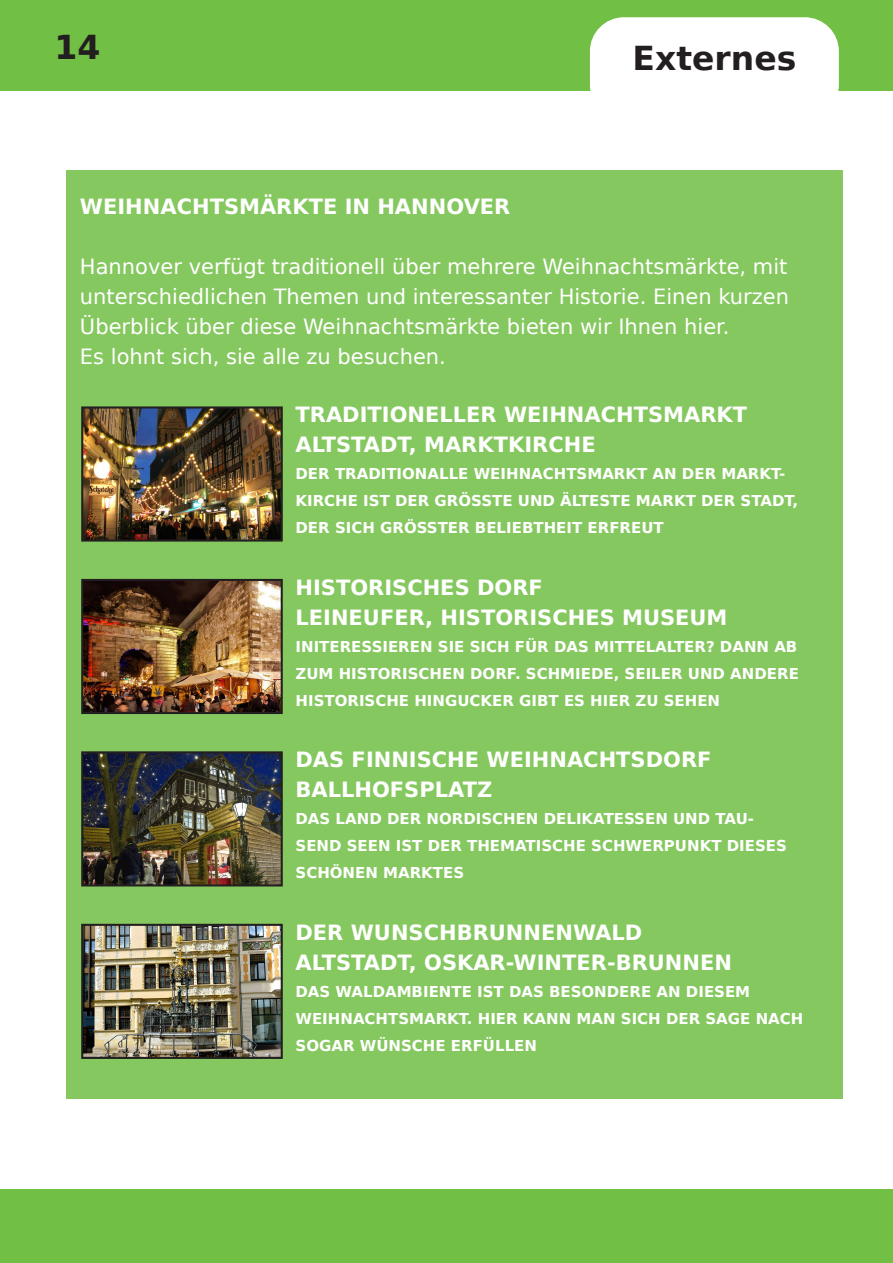
<style>
.page{position:relative;width:893px;height:1263px;background:#fff}
.page>*{position:absolute;margin:0;border:0;box-sizing:border-box;transform-origin:0 0}
.t1{font:700 33px "DejaVu Sans";color:#231f20}
.t2{font:700 21px "DejaVu Sans";color:#fff}
.t3{font:21px/30px "DejaVu Sans";color:#fff;text-align:justify}
.t4{font:700 15px/27px "DejaVu Sans";color:#fff}
</style>
<div class="page">
<div style="left:0;top:0;width:893px;height:91px;background:#71bf44"></div>
<div style="left:0;top:1189px;width:893px;height:74px;background:#71bf44"></div>
<div style="left:590px;top:17px;width:249px;height:102px;background:#fff;border-radius:34px"></div>
<div style="left:66px;top:170px;width:776px;height:928px;background:#86c860"></div>
<img style="left:84px;top:409px;width:196px;height:130px">
<div style="left:81px;top:406px;width:202px;height:136px;border:2px solid #231f20"></div>
<img style="left:84px;top:582px;width:196px;height:129px">
<div style="left:81px;top:579px;width:202px;height:135px;border:2px solid #231f20"></div>
<img style="left:84px;top:754px;width:196px;height:129px">
<div style="left:81px;top:751px;width:202px;height:135px;border:2px solid #231f20"></div>
<img style="left:84px;top:927px;width:196px;height:129px">
<div style="left:81px;top:924px;width:202px;height:135px;border:2px solid #231f20"></div>
<h1 class="t1" style="left:55px;top:21px;width:47px">14</h1>
<p class="t1" style="left:633px;top:31px;width:165px">Externes</p>
<p class="t2" style="left:80px;top:190px;width:432px">WEIHNACHTSMÄRKTE IN HANNOVER</p>
<p class="t3" style="left:80px;top:251px;width:711px">Hannover verfügt traditionell über mehrere Weihnachtsmärkte, mit unterschiedlichen Themen und interessanter Historie. Einen kurzen Überblick über diese Weihnachtsmärkte bieten wir Ihnen hier.</p>
<p class="t3" style="left:80px;top:341px;width:367px">Es lohnt sich, sie alle zu besuchen.</p>
<p class="t2" style="left:296px;top:398px;width:453px">TRADITIONELLER WEIHNACHTSMARKT</p>
<p class="t2" style="left:296px;top:428px;width:302px">ALTSTADT, MARKTKIRCHE</p>
<p class="t4" style="left:296px;top:460px;width:504px">DER TRADITIONALLE WEIHNACHTSMARKT AN DER MARKT-<br>KIRCHE IST DER GRÖSSTE UND ÄLTESTE MARKT DER STADT,<br>DER SICH GRÖSSTER BELIEBTHEIT ERFREUT</p>
<p class="t2" style="left:296px;top:570px;width:249px">HISTORISCHES DORF</p>
<p class="t2" style="left:296px;top:600px;width:433px">LEINEUFER, HISTORISCHES MUSEUM</p>
<p class="t4" style="left:296px;top:632px;width:505px;text-align:justify">INITERESSIEREN SIE SICH FÜR DAS MITTELALTER? DANN AB ZUM HISTORISCHEN DORF. SCHMIEDE, SEILER UND ANDERE HISTORISCHE HINGUCKER GIBT ES HIER ZU SEHEN</p>
<p class="t2" style="left:296px;top:743px;width:417px">DAS FINNISCHE WEIHNACHTSDORF</p>
<p class="t2" style="left:296px;top:773px;width:198px">BALLHOFSPLATZ</p>
<p class="t4" style="left:296px;top:805px;width:493px">DAS LAND DER NORDISCHEN DELIKATESSEN UND TAU-<br>SEND SEEN IST DER THEMATISCHE SCHWERPUNKT DIESES<br>SCHÖNEN MARKTES</p>
<p class="t2" style="left:296px;top:915px;width:348px">DER WUNSCHBRUNNENWALD</p>
<p class="t2" style="left:296px;top:945px;width:438px">ALTSTADT, OSKAR-WINTER-BRUNNEN</p>
<p class="t4" style="left:296px;top:977px;width:509px">DAS WALDAMBIENTE IST DAS BESONDERE AN DIESEM<br>WEIHNACHTSMARKT. HIER KANN MAN SICH DER SAGE NACH<br>SOGAR WÜNSCHE ERFÜLLEN</p>
</div>
